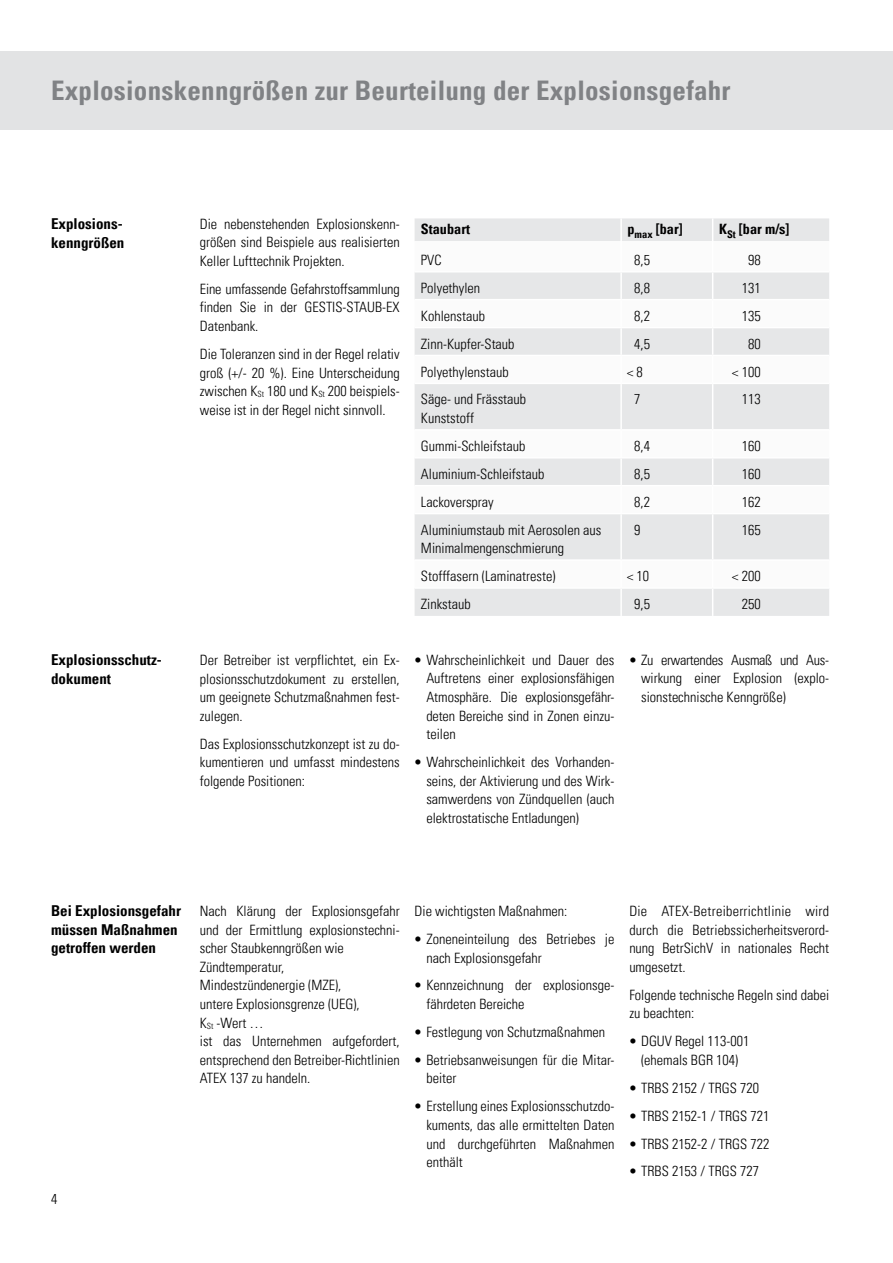
<style>
.page{position:relative;width:893px;height:1263px;background:#fff}
.page>*{position:absolute;margin:0;border:0;box-sizing:border-box;transform-origin:0 0}
.t1{font:700 condensed 27px "Univers LT Pro";letter-spacing:.01em;color:#808285}
.t2{font:700 condensed 15px/18.6px "Univers LT Pro";color:#000}
.t3{font:300 condensed 14.25px/18.6px "Univers LT Pro";color:#000;text-align:justify}
.t4{font:700 condensed 14.25px "Univers LT Pro";color:#000}
</style>
<div class="page">
<div style="left:0;top:51px;width:893px;height:79px;background:#e2e3e4"></div>
<div style="left:415px;top:218px;width:414px;height:398px;background:#e6e7e8"></div>
<svg style="left:415px;top:241px;width:414px;height:346px;fill:#eeeeef"></svg>
<hr style="left:621px;top:271px;width:92px;height:1px;background:#fff">
<hr style="left:620px;top:272px;width:2px;height:27px;background:#fff">
<hr style="left:713px;top:271px;width:116px;height:1px;background:#fff">
<hr style="left:415px;top:299px;width:206px;height:1px;background:#fff">
<hr style="left:621px;top:299px;width:92px;height:1px;background:#fff">
<hr style="left:620px;top:300px;width:2px;height:27px;background:#fff">
<hr style="left:713px;top:299px;width:116px;height:1px;background:#fff">
<hr style="left:415px;top:327px;width:206px;height:1px;background:#fff">
<hr style="left:621px;top:327px;width:92px;height:1px;background:#fff">
<hr style="left:620px;top:328px;width:2px;height:27px;background:#fff">
<hr style="left:713px;top:327px;width:116px;height:1px;background:#fff">
<hr style="left:415px;top:355px;width:206px;height:1px;background:#fff">
<hr style="left:621px;top:355px;width:92px;height:1px;background:#fff">
<hr style="left:620px;top:356px;width:2px;height:27px;background:#fff">
<hr style="left:713px;top:355px;width:116px;height:1px;background:#fff">
<svg style="left:712px;top:272px;width:1px;height:111px"></svg>
<hr style="left:415px;top:383px;width:206px;height:1px;background:#fff">
<hr style="left:621px;top:383px;width:92px;height:1px;background:#fff">
<hr style="left:620px;top:384px;width:2px;height:45px;background:#fff">
<hr style="left:713px;top:383px;width:116px;height:1px;background:#fff">
<hr style="left:712px;top:384px;width:1px;height:45px;background:#fff">
<hr style="left:415px;top:429px;width:206px;height:2px;background:#fff">
<hr style="left:621px;top:429px;width:92px;height:2px;background:#fff">
<hr style="left:620px;top:431px;width:2px;height:26px;background:#fff">
<hr style="left:713px;top:429px;width:116px;height:2px;background:#fff">
<hr style="left:415px;top:457px;width:206px;height:1px;background:#fff">
<hr style="left:621px;top:457px;width:92px;height:1px;background:#fff">
<hr style="left:620px;top:458px;width:2px;height:27px;background:#fff">
<hr style="left:713px;top:457px;width:116px;height:1px;background:#fff">
<hr style="left:415px;top:485px;width:206px;height:1px;background:#fff">
<hr style="left:621px;top:485px;width:92px;height:1px;background:#fff">
<hr style="left:620px;top:486px;width:2px;height:27px;background:#fff">
<hr style="left:713px;top:485px;width:116px;height:1px;background:#fff">
<svg style="left:712px;top:431px;width:1px;height:82px"></svg>
<hr style="left:415px;top:513px;width:206px;height:1px;background:#fff">
<hr style="left:621px;top:513px;width:92px;height:1px;background:#fff">
<hr style="left:620px;top:514px;width:2px;height:45px;background:#fff">
<hr style="left:713px;top:513px;width:116px;height:1px;background:#fff">
<hr style="left:712px;top:514px;width:1px;height:45px;background:#fff">
<hr style="left:415px;top:559px;width:206px;height:2px;background:#fff">
<hr style="left:621px;top:559px;width:92px;height:2px;background:#fff">
<hr style="left:620px;top:561px;width:2px;height:26px;background:#fff">
<hr style="left:713px;top:559px;width:116px;height:2px;background:#fff">
<hr style="left:415px;top:587px;width:206px;height:2px;background:#fff">
<hr style="left:621px;top:587px;width:92px;height:2px;background:#fff">
<hr style="left:620px;top:589px;width:2px;height:27px;background:#fff">
<hr style="left:713px;top:587px;width:116px;height:2px;background:#fff">
<svg style="left:712px;top:561px;width:1px;height:55px"></svg>
<hr style="left:620px;top:241px;width:2px;height:30px;background:#fff">
<hr style="left:712px;top:241px;width:1px;height:30px;background:#fff">
<hr style="left:415px;top:271px;width:206px;height:1px;background:#fff">
<hr style="left:620px;top:218px;width:2px;height:23px;background:#fff">
<svg style="left:712px;top:218px;width:1px;height:23px"></svg>
<h1 class="t1" style="left:51px;top:74px;width:681px">Explosionskenngrößen zur Beurteilung der Explosionsgefahr</h1>
<p class="t2" style="left:51px;top:214px;width:75px">Explosions&shy;kenngrößen</p>
<p class="t2" style="left:51px;top:650px;width:112px">Explosionsschutz&shy;dokument</p>
<p class="t3" style="left:200px;top:214px;width:201px">Die nebenstehenden Explosionskenn&shy;größen sind Beispiele aus realisierten Keller Lufttechnik Projekten.</p>
<p class="t3" style="left:200px;top:279px;width:201px">Eine umfassende Gefahrstoffsammlung finden Sie in der GESTIS-STAUB-EX Datenbank.</p>
<p class="t3" style="left:200px;top:344px;width:201px">Die Toleranzen sind in der Regel relativ groß (+/- 20 %). Eine Unterscheidung zwischen K<sub>St</sub> 180 und K<sub>St</sub> 200 beispiels&shy;weise ist in der Regel nicht sinnvoll.</p>
<p class="t4" style="left:421px;top:220px;width:51px">Staubart</p>
<p class="t4" style="left:627px;top:220px;width:57px">p<sub>max</sub> [bar]</p>
<p class="t4" style="left:719px;top:220px;width:72px">K<sub>St</sub> [bar m/s]</p>
<p class="t3" style="left:421px;top:250px;width:22px">PVC</p>
<p class="t3" style="left:634px;top:250px;width:17px">8,5</p>
<p class="t3" style="left:748px;top:250px;width:14px">98</p>
<p class="t3" style="left:421px;top:278px;width:61px">Polyethylen</p>
<p class="t3" style="left:634px;top:278px;width:17px">8,8</p>
<p class="t3" style="left:742px;top:278px;width:20px">131</p>
<p class="t3" style="left:421px;top:306px;width:66px">Kohlenstaub</p>
<p class="t3" style="left:634px;top:306px;width:17px">8,2</p>
<p class="t3" style="left:742px;top:306px;width:20px">135</p>
<p class="t3" style="left:421px;top:334px;width:95px">Zinn-Kupfer-Staub</p>
<p class="t3" style="left:634px;top:334px;width:17px">4,5</p>
<p class="t3" style="left:748px;top:334px;width:14px">80</p>
<p class="t3" style="left:421px;top:361px;width:89px">Polyethylenstaub</p>
<p class="t3" style="left:627px;top:361px;width:17px">&lt; 8</p>
<p class="t3" style="left:732px;top:361px;width:30px">&lt; 100</p>
<p class="t3" style="left:421px;top:389px;width:107px">Säge- und Frässtaub<br>Kunststoff</p>
<p class="t3" style="left:634px;top:389px;width:8px">7</p>
<p class="t3" style="left:742px;top:389px;width:20px">113</p>
<p class="t3" style="left:421px;top:436px;width:106px">Gummi-Schleifstaub</p>
<p class="t3" style="left:634px;top:436px;width:17px">8,4</p>
<p class="t3" style="left:742px;top:436px;width:20px">160</p>
<p class="t3" style="left:421px;top:464px;width:125px">Aluminium-Schleifstaub</p>
<p class="t3" style="left:634px;top:464px;width:17px">8,5</p>
<p class="t3" style="left:742px;top:464px;width:20px">160</p>
<p class="t3" style="left:421px;top:492px;width:74px">Lackoverspray</p>
<p class="t3" style="left:634px;top:492px;width:17px">8,2</p>
<p class="t3" style="left:742px;top:492px;width:20px">162</p>
<p class="t3" style="left:421px;top:520px;width:182px">Aluminiumstaub mit Aerosolen aus<br>Minimalmengenschmierung</p>
<p class="t3" style="left:634px;top:520px;width:8px">9</p>
<p class="t3" style="left:742px;top:520px;width:20px">165</p>
<p class="t3" style="left:421px;top:566px;width:136px">Stofffasern (Laminatreste)</p>
<p class="t3" style="left:627px;top:566px;width:24px">&lt; 10</p>
<p class="t3" style="left:732px;top:566px;width:30px">&lt; 200</p>
<p class="t3" style="left:421px;top:594px;width:51px">Zinkstaub</p>
<p class="t3" style="left:634px;top:594px;width:17px">9,5</p>
<p class="t3" style="left:742px;top:594px;width:20px">250</p>
<p class="t3" style="left:200px;top:650px;width:201px">Der Betreiber ist verpflichtet, ein Ex&shy;plosionsschutzdokument zu erstellen, um geeignete Schutzmaßnahmen fest&shy;zulegen.</p>
<p class="t3" style="left:200px;top:733px;width:201px">Das Explosionsschutzkonzept ist zu do&shy;kumentieren und umfasst mindestens folgende Positionen:</p>
<p class="t3" style="left:426px;top:650px;width:190px;text-indent:-12px">• Wahrscheinlichkeit und Dauer des Auftretens einer explosionsfähigen Atmosphäre. Die explosionsgefähr&shy;deten Bereiche sind in Zonen einzu&shy;teilen</p>
<p class="t3" style="left:426px;top:752px;width:190px;text-indent:-12px">• Wahrscheinlichkeit des Vorhanden&shy;seins, der Aktivierung und des Wirk&shy;samwerdens von Zündquellen (auch elektrostatische Entladungen)</p>
<p class="t3" style="left:641px;top:650px;width:188px;text-indent:-12px">• Zu erwartendes Ausmaß und Aus&shy;wirkung einer Explosion (explo&shy;sionstechnische Kenngröße)</p>
<p class="t2" style="left:51px;top:901px;width:131px">Bei Explosionsgefahr müssen Maßnahmen getroffen werden</p>
<p class="t3" style="left:51px;top:1189px;width:8px">4</p>
<p class="t3" style="left:200px;top:901px;width:201px;text-align:left">Nach Klärung der Explosionsgefahr und der Ermittlung explosionstechni&shy;scher Staubkenngrößen wie<br>Zündtemperatur,<br>Mindestzündenergie (MZE),<br>untere Explosionsgrenze (UEG),<br>K<sub>St</sub> -Wert …<br>ist das Unternehmen aufgefordert, entsprechend den Betreiber-Richtlinien<br>ATEX 137 zu handeln.</p>
<p class="t3" style="left:415px;top:901px;width:154px">Die wichtigsten Maßnahmen:</p>
<p class="t3" style="left:426px;top:929px;width:190px;text-indent:-12px">• Zoneneinteilung des Betriebes je nach Explosionsgefahr</p>
<p class="t3" style="left:426px;top:975px;width:190px;text-indent:-12px">• Kennzeichnung der explosionsge&shy;fährdeten Bereiche</p>
<p class="t3" style="left:415px;top:1022px;width:192px">• Festlegung von Schutzmaßnahmen</p>
<p class="t3" style="left:426px;top:1050px;width:190px;text-indent:-12px">• Betriebsanweisungen für die Mitar&shy;beiter</p>
<p class="t3" style="left:426px;top:1096px;width:190px;text-indent:-12px">• Erstellung eines Explosionsschutzdo&shy;kuments, das alle ermittelten Daten und durchgeführten Maßnahmen enthält</p>
<p class="t3" style="left:629px;top:901px;width:201px">Die ATEX-Betreiberrichtlinie wird durch die Betriebssicherheitsverord&shy;nung BetrSichV in nationales Recht umgesetzt.</p>
<p class="t3" style="left:629px;top:984px;width:201px">Folgende technische Regeln sind dabei zu beachten:</p>
<p class="t3" style="left:629px;top:1031px;width:122px;text-align:center">• DGUV Regel 113-001 (ehemals BGR 104)</p>
<p class="t3" style="left:629px;top:1077px;width:131px">• TRBS 2152 / TRGS 720</p>
<p class="t3" style="left:629px;top:1105px;width:141px">• TRBS 2152-1 / TRGS 721</p>
<p class="t3" style="left:629px;top:1133px;width:141px">• TRBS 2152-2 / TRGS 722</p>
<p class="t3" style="left:629px;top:1161px;width:131px">• TRBS 2153 / TRGS 727</p>
</div>
